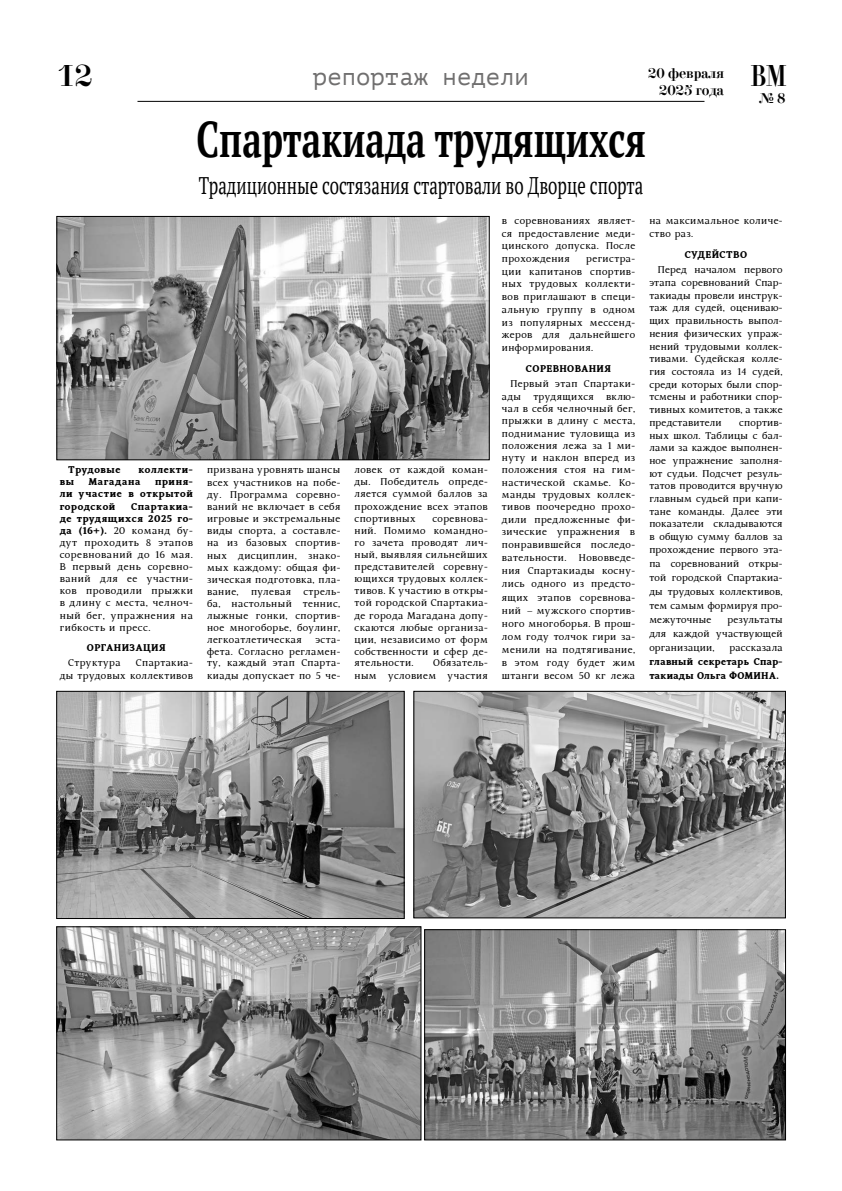
<style>
.page{position:relative;width:842px;height:1191px;background:#fff}
.page>*{position:absolute;margin:0;border:0;box-sizing:border-box;transform-origin:0 0}
.t1{font:700 50px "PT Serif";color:#000;scale:.7 1}
.t2{font:30px "Didona C";color:#000}
.t3{font:24px "PT Serif";color:#000;scale:.7 1}
.t4{font:24px "PT Mono";color:#706f6f}
.t5{font:14px/16.8px "Didona C";color:#000}
.t6{font:10px/12.7px "Kundera";letter-spacing:.04em;color:#000;text-align:justify;scale:1.05 1}
.t7{font:10px/12.1px "Kundera";letter-spacing:.04em;color:#000;text-align:justify;scale:1.06 1}
.t8{font:700 10px/12.1px "Kundera";letter-spacing:.04em;color:#000;text-align:justify;scale:1.06 1}
.t9{font:700 10px/14.2px "Kundera";letter-spacing:.02em;color:#000;scale:1.05 1}
.t10{font:700 10px "Kundera";letter-spacing:.04em;color:#000;scale:1.05 1}
.t11{font:10px "Kundera";letter-spacing:.02em;color:#000;scale:1.05 1}
.s1{font-weight:700}
</style>
<div class="page">
<hr style="left:137px;top:101px;width:567px;height:1px;background:#000">
<img style="left:59px;top:218px;width:428px;height:240px">
<div style="left:57px;top:216px;width:432px;height:244px;border:1px solid #000"></div>
<img style="left:426px;top:931px;width:358px;height:207px">
<div style="left:424px;top:929px;width:362px;height:211px;border:1px solid #000"></div>
<img style="left:58px;top:928px;width:361px;height:210px">
<div style="left:56px;top:926px;width:365px;height:214px;border:1px solid #000"></div>
<img style="left:58px;top:693px;width:344px;height:223px">
<div style="left:56px;top:691px;width:348px;height:227px;border:1px solid #000"></div>
<img style="left:416px;top:693px;width:368px;height:223px">
<div style="left:414px;top:691px;width:372px;height:227px;border:1px solid #000"></div>
<h2 class="t2" style="left:57px;top:60px;width:37px">12</h2>
<h3 class="t5" style="left:659px;top:65px;width:129px;text-indent:-11px">20 февраля<br>2025 года <sup>ВМ</sup></h3>
<h3 class="t5" style="left:759px;top:90px;width:28px">№ 8</h3>
<h3 class="t4" style="left:313px;top:63px;width:218px">репортаж недели</h3>
<h1 class="t1" style="left:196px;top:106px;width:643px">Спартакиада трудящихся</h1>
<h3 class="t3" style="left:199px;top:170px;width:636px">Традиционные состязания стартовали во Дворце спорта</h3>
<p class="t8" style="left:68px;top:464px;width:51px">Трудовые</p>
<p class="t8" style="left:138px;top:464px;width:53px">коллекти-</p>
<p class="t8" style="left:60px;top:476px;width:15px">вы</p>
<p class="t8" style="left:88px;top:476px;width:51px">Магадана</p>
<p class="t8" style="left:60px;top:476px;width:127px;text-indent:95px">приня&shy;ли участие в открытой городской</p>
<p class="t7" style="left:60px;top:500px;width:127px;text-indent:71px"><span class="s1">Спартакиа&shy;де трудящихся 2025 го&shy;да (16+).</span> 20 команд бу&shy;дут проходить 8 этапов соревнований до 16 мая.<br>В первый день соревно&shy;ваний для ее участни&shy;ков проводили прыжки в длину с места, челноч&shy;ный бег, упражнения на гибкость и пресс.</p>
<p class="t10" style="left:87px;top:642px;width:21px">ОРГАНИЗАЦИЯ</p>
<p class="t6" style="left:68px;top:656px;width:51px">Структура</p>
<p class="t6" style="left:60px;top:656px;width:128px;text-align:right">Спартакиа-<br>ды трудовых коллективов</p>
<p class="t6" style="left:207px;top:464px;width:128px;line-height:12.1px">призвана уровнять шансы всех участников на побе&shy;ду. Программа соревно&shy;ваний не включает в себя игровые и экстремальные виды спорта, а составле&shy;на из базовых спортив&shy;ных дисциплин, знако&shy;мых каждому: общая фи&shy;зическая подготовка, пла&shy;вание, пулевая стрель&shy;ба, настольный теннис, лыжные гонки, спортив&shy;ное многоборье, боулинг, легкоатлетическая</p>
<p class="t6" style="left:207px;top:634px;width:128px;line-height:11.5px;text-indent:108px">эста&shy;фета. Согласно регламен&shy;ту, каждый этап Спарта-</p>
<p class="t6" style="left:207px;top:669px;width:128px">киады допускает по 5 че-</p>
<p class="t6" style="left:354px;top:464px;width:128px;line-height:12.1px">ловек от каждой коман&shy;ды. Победитель опреде&shy;ляется суммой баллов за прохождение всех этапов спортивных</p>
<p class="t6" style="left:354px;top:512px;width:128px;line-height:12.1px;text-indent:78px">соревнова&shy;ний. Помимо командно&shy;го зачета проводят лич&shy;ный, выявляя сильнейших представителей соревну&shy;ющихся трудовых коллек&shy;тивов. К участию в откры&shy;той городской Спартакиа&shy;де города Магадана допу&shy;скаются любые организа&shy;ции, независимо от форм собственности и сфер де&shy;ятельности.</p>
<p class="t6" style="left:354px;top:657px;width:128px;text-align:right">Обязатель-<br>ным условием участия</p>
<p class="t6" style="left:502px;top:214px;width:128px">в соревнованиях являет&shy;ся предоставление меди&shy;цинского допуска. После прохождения</p>
<p class="t6" style="left:502px;top:252px;width:128px;text-indent:84px">регистра&shy;ции капитанов спортив&shy;ных трудовых коллекти&shy;вов приглашают в специ&shy;альную группу в одном из популярных мессенд&shy;жеров для дальнейшего информирования.</p>
<p class="t10" style="left:526px;top:363px;width:61px">СОРЕВНОВАНИЯ</p>
<p class="t6" style="left:502px;top:378px;width:128px;text-indent:9px">Первый этап Спартаки&shy;ады трудящихся вклю&shy;чал в себя челночный бег, прыжки в длину с места, поднимание туловища из положения лежа за 1 ми&shy;нуту и наклон вперед из положения стоя на гим&shy;настической скамье. Ко&shy;манды трудовых коллек&shy;тивов поочередно прохо&shy;дили предложенные фи&shy;зические упражнения в понравившейся последо&shy;вательности. Нововведе&shy;ния Спартакиады косну&shy;лись одного из предсто&shy;ящих этапов соревнова&shy;ний – мужского спортив&shy;ного многоборья. В прош&shy;лом году толчок гири за&shy;менили на подтягивание, в этом году будет жим штанги весом 50 кг лежа</p>
<p class="t6" style="left:649px;top:214px;width:128px">на максимальное количе&shy;ство раз.</p>
<p class="t10" style="left:685px;top:249px;width:27px">СУДЕЙС</p>
<p class="t10" style="left:726px;top:249px;width:21px">ТВО</p>
<p class="t6" style="left:649px;top:264px;width:128px;text-indent:9px">Перед началом первого этапа соревнований Спар&shy;такиады провели инструк&shy;таж для судей, оцениваю&shy;щих правильность выпол&shy;нения физических упраж&shy;нений трудовыми коллек&shy;тивами. Судейская колле&shy;гия состояла из 14 судей, среди которых были спор&shy;тсмены и работники спор&shy;тивных комитетов, а также представители</p>
<p class="t6" style="left:649px;top:416px;width:128px;text-indent:90px">спортив&shy;ных школ. Таблицы с бал&shy;лами за каждое выполнен&shy;ное упражнение заполня&shy;ют судьи. Подсчет резуль&shy;татов проводится вручную главным судьей при капи&shy;тане команды. Далее эти показатели складываются в общую сумму баллов за прохождение первого эта-</p>
<p class="t6" style="left:649px;top:557px;width:128px;line-height:13.9px">па соревнований откры&shy;той городской Спартакиа&shy;ды трудовых коллективов, тем самым формируя про&shy;межуточные</p>
<p class="t6" style="left:649px;top:612px;width:128px;line-height:14.1px;text-indent:78px">результаты для каждой участвующей организации,</p>
<p class="t11" style="left:729px;top:641px;width:52px">рассказала</p>
<p class="t9" style="left:649px;top:654px;width:128px">главный секретарь Спар&shy;такиады Ольга ФОМИНА</p>
<p class="t10" style="left:776px;top:670px;width:4px">.</p>
</div>
